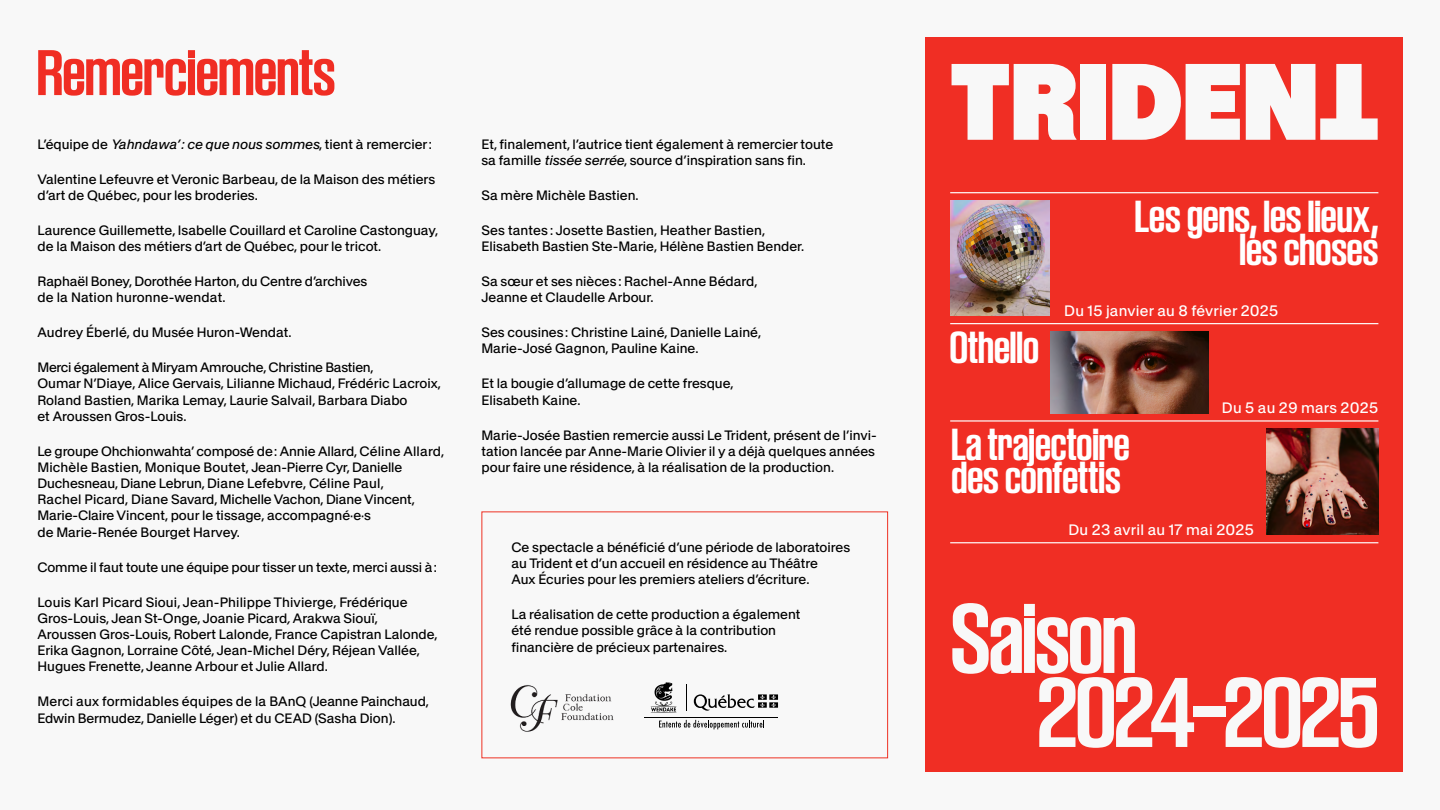
<style>
.page{position:relative;width:1440px;height:810px;background:#f8f8f8}
.page>*{position:absolute;margin:0;border:0;box-sizing:border-box;transform-origin:0 0}
.t1{font:900 97.88px/74px "Swissposters VAR";color:#f8f8f8}
.t2{font:900 63.75px "Swissposters VAR";letter-spacing:.01em;color:#f02d23}
.t3{font:44.4px/97.4px "Swissposters Semi Cond Sem Bd";letter-spacing:.015em;color:#fff}
.t4{font:15px "Swiss Now";letter-spacing:.015em;color:#fff}
.t5{font:13.5px/16.2px "Swiss Now VAR";color:#000}
</style>
<div class="page">
<svg style="left:686px;top:684px;width:1px;height:26px"></svg>
<hr style="left:644px;top:717px;width:134px;height:1px;background:#000">
<svg style="left:694px;top:694px;width:84px;height:17px"></svg>
<svg style="left:659px;top:720px;width:105px;height:9px"></svg>
<svg style="left:651px;top:682px;width:26px;height:31px"></svg>
<img style="left:510px;top:685px;width:104px;height:47px">
<div style="left:925px;top:38px;width:477px;height:734px;background:#f02e24"></div>
<svg style="left:952px;top:64px;width:125px;height:76px"></svg>
<div style="left:1080px;top:64px;width:25px;height:76px;background:#f8f8f8"></div>
<svg style="left:1112px;top:64px;width:128px;height:76px"></svg>
<svg style="left:1246px;top:64px;width:132px;height:76px"></svg>
<img style="left:1267px;top:429px;width:111px;height:106px">
<img style="left:1051px;top:332px;width:157px;height:81px">
<img style="left:950px;top:201px;width:99px;height:115px">
<hr style="left:950px;top:542px;width:428px;height:1px;background:#fff">
<hr style="left:950px;top:323px;width:428px;height:1px;background:#fff">
<hr style="left:950px;top:192px;width:428px;height:1px;background:#fff">
<hr style="left:950px;top:420px;width:428px;height:2px;background:#fff">
<h2 class="t2" style="left:38px;top:38px;width:299px">Remerciements</h2>
<p class="t5" style="left:38px;top:135px;width:396px">L’équipe de Yahndawa’: ce que nous sommes, tient à remercier:</p>
<p class="t5" style="left:38px;top:170px;width:399px">Valentine Lefeuvre et Veronic Barbeau, de la Maison des métiers d’art de Québec, pour les broderies.</p>
<p class="t5" style="left:38px;top:222px;width:402px">Laurence Guillemette, Isabelle Couillard et Caroline Castonguay, de la Maison des métiers d’art de Québec, pour le tricot.</p>
<p class="t5" style="left:38px;top:273px;width:331px">Raphaël Boney, Dorothée Harton, du Centre d’archives de la Nation huronne-wendat.</p>
<p class="t5" style="left:38px;top:324px;width:256px">Audrey Éberlé, du Musée Huron-Wendat.</p>
<p class="t5" style="left:38px;top:359px;width:405px">Merci également à Miryam Amrouche, Christine Bastien,<br>Oumar N’Diaye, Alice Gervais, Lilianne Michaud, Frédéric Lacroix, Roland Bastien, Marika Lemay, Laurie Salvail, Barbara Diabo<br>et Aroussen Gros-Louis.</p>
<p class="t5" style="left:38px;top:442px;width:408px">Le groupe Ohchionwahta’ composé de: Annie Allard, Céline Allard, Michèle Bastien, Monique Boutet, Jean-Pierre Cyr, Danielle Duchesneau, Diane Lebrun, Diane Lefebvre, Céline Paul,<br>Rachel Picard, Diane Savard, Michelle Vachon, Diane Vincent, Marie-Claire Vincent, pour le tissage, accompagné·e·s<br>de Marie-Renée Bourget Harvey.</p>
<p class="t5" style="left:38px;top:558px;width:401px">Comme il faut toute une équipe pour tisser un texte, merci aussi à:</p>
<p class="t5" style="left:38px;top:593px;width:402px">Louis Karl Picard Sioui, Jean-Philippe Thivierge, Frédérique Gros-Louis, Jean St-Onge, Joanie Picard, Arakwa Siouï, Aroussen Gros-Louis, Robert Lalonde, France Capistran Lalonde, Erika Gagnon, Lorraine Côté, Jean-Michel Déry, Réjean Vallée, Hugues Frenette, Jeanne Arbour et Julie Allard.</p>
<p class="t5" style="left:38px;top:693px;width:393px">Merci aux formidables équipes de la BAnQ (Jeanne Painchaud,<br>Edwin Bermudez, Danielle Léger) et du CEAD (Sasha Dion).</p>
<p class="t5" style="left:482px;top:136px;width:353px">Et, finalement, l’autrice tient également à remercier toute sa famille tissée serrée, source d’inspiration sans fin.</p>
<p class="t5" style="left:482px;top:187px;width:159px">Sa mère Michèle Bastien.</p>
<p class="t5" style="left:482px;top:222px;width:324px">Ses tantes : Josette Bastien, Heather Bastien,<br>Elisabeth Bastien Ste-Marie, Hélène Bastien Bender.</p>
<p class="t5" style="left:482px;top:273px;width:278px">Sa sœur et ses nièces: Rachel-Anne Bédard,<br>Jeanne et Claudelle Arbour.</p>
<p class="t5" style="left:482px;top:324px;width:281px">Ses cousines: Christine Lainé, Danielle Lainé,<br>Marie-José Gagnon, Pauline Kaine.</p>
<p class="t5" style="left:482px;top:375px;width:254px">Et la bougie d’allumage de cette fresque,<br>Elisabeth Kaine.</p>
<p class="t5" style="left:482px;top:426px;width:397px;text-align:justify">Marie-Josée Bastien remercie aussi Le Trident, présent de l’invi&shy;tation lancée par Anne-Marie Olivier il y a déjà quelques années pour faire une résidence, à la réalisation de la production.</p>
<h3 class="t3" style="left:1135px;top:199px;width:244px;line-height:33.2px;text-align:right">Les gens, les lieux, les choses</h3>
<p class="t4" style="left:1064px;top:301px;width:215px">Du 15 janvier au 8 février 2025</p>
<h3 class="t3" style="left:950px;top:298px;width:181px">Othello<br>La trajectoire</h3>
<h3 class="t3" style="left:952px;top:429px;width:170px">des confettis</h3>
<p class="t4" style="left:1222px;top:399px;width:158px">Du 5 au 29 mars 2025</p>
<p class="t4" style="left:1068px;top:520px;width:187px">Du 23 avril au 17 mai 2025</p>
<p class="t5" style="left:511px;top:538px;width:340px">Ce spectacle a bénéficié d’une période de laboratoires au Trident et d’un accueil en résidence au Théâtre<br>Aux Écuries pour les premiers ateliers d’écriture.</p>
<p class="t5" style="left:511px;top:606px;width:291px">La réalisation de cette production a également été rendue possible grâce à la contribution financière de précieux partenaires.</p>
<h1 class="t1" style="left:1038px;top:602px;width:341px;text-indent:-87px">Saison<br>2024–2025</h1>
</div>
